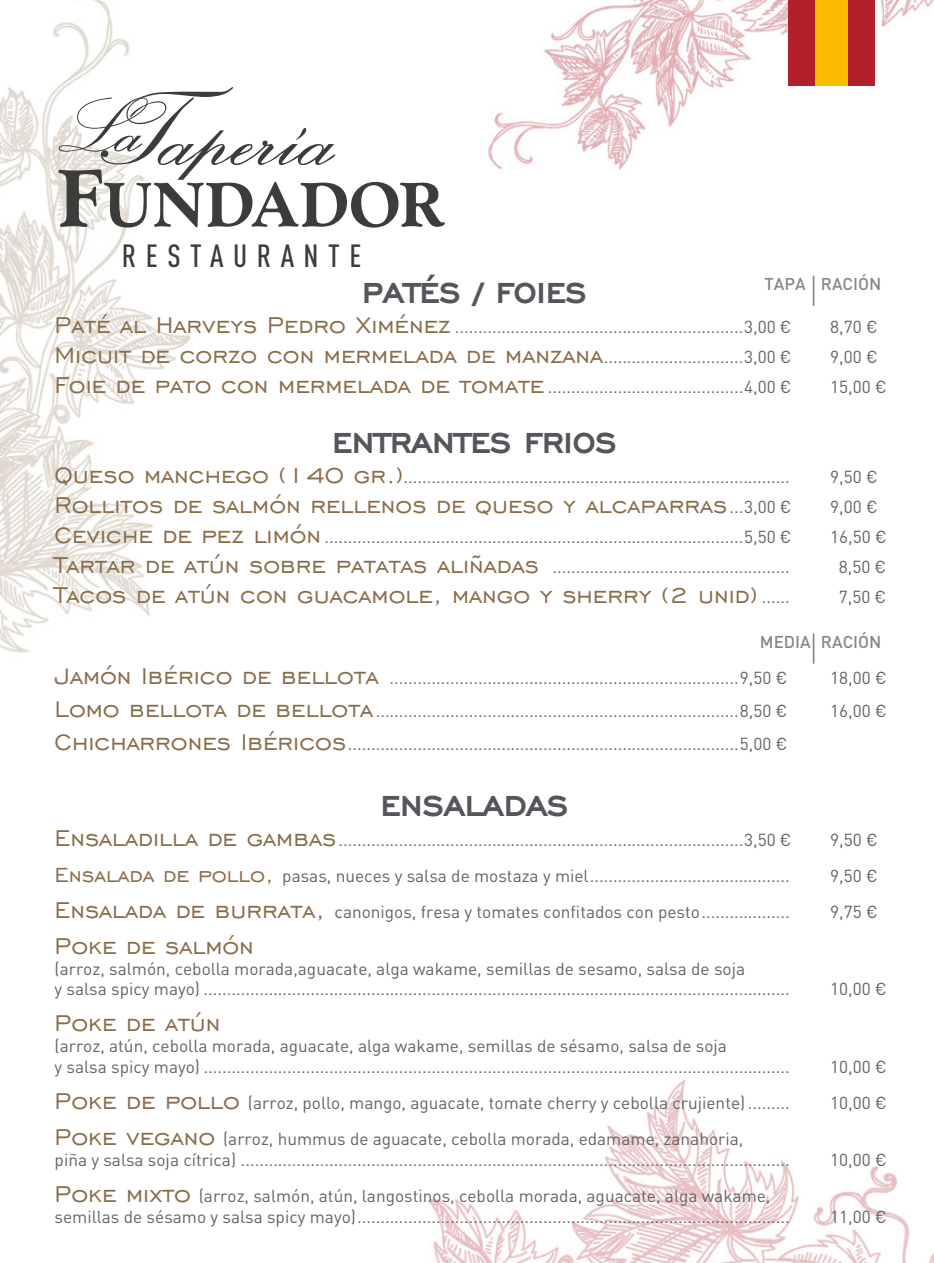
<style>
.page{position:relative;width:934px;height:1263px;background:#fff}
.page>*{position:absolute;margin:0;border:0;box-sizing:border-box;transform-origin:0 0}
.t1{font:700 37.8px "Engravers Gothic";color:#54565b}
.t2{font:500 condensed 31.65px "DINOT";letter-spacing:.3em;color:#3c3c3b}
.t3{font:28.8px "Engravers Gothic BT";color:#8a6e4b}
.t4{font:17.25px/21px "DINOT";color:#646363}
.t5{font:500 16.95px "DINOT";color:#878787}
.s1{font-family:"Engravers Gothic BT";font-size:28.8px;color:#8a6e4b}
.s2{font-family:"DINOT";font-size:17.25px;color:#646363}
.s3{font-family:"Engravers Gothic BT";font-size:25.8px;color:#8a6e4b}
</style>
<div class="page">
<img style="left:0;top:0;width:933px;height:1263px">
<hr style="left:812px;top:276px;width:2px;height:30px;background:#878787">
<hr style="left:812px;top:633px;width:2px;height:31px;background:#878787">
<svg style="left:58px;top:87px;width:386px;height:141px"></svg>
<div style="left:813px;top:0;width:37px;height:86px;background:#fcbc00"></div>
<div style="left:848px;top:0;width:26px;height:86px;background:#b22029"></div>
<div style="left:788px;top:0;width:26px;height:86px;background:#b22029"></div>
<h2 class="t2" style="left:122px;top:236px;width:241px">RESTAURANTE</h2>
<p class="t5" style="left:764px;top:273px;width:119px">TAPA RACIÓN</p>
<h1 class="t1" style="left:362px;top:272px;width:226px">PATÉS / FOIES</h1>
<p class="t4" style="left:55px;top:316px;width:738px"><span class="s1">Paté al Harveys Pedro Ximénez</span> ..............................................................3,00 €</p>
<p class="t4" style="left:830px;top:316px;width:49px">8,70 €</p>
<p class="t4" style="left:55px;top:346px;width:738px"><span class="s1">Micuit de corzo con mermelada de manzana</span>..............................3,00 €</p>
<p class="t4" style="left:830px;top:346px;width:49px">9,00 €</p>
<p class="t4" style="left:55px;top:376px;width:738px"><span class="s1">Foie de pato con mermelada de tomate</span> ..........................................4,00 €</p>
<p class="t4" style="left:830px;top:376px;width:58px">15,00 €</p>
<h1 class="t1" style="left:332px;top:422px;width:286px">ENTRANTES FRIOS</h1>
<p class="t4" style="left:55px;top:466px;width:736px"><span class="s1">Queso manchego (140 gr.)</span>...................................................................................</p>
<p class="t4" style="left:830px;top:466px;width:49px">9,50 €</p>
<h3 class="t3" style="left:55px;top:489px;width:738px">Rollitos de salmón rellenos de queso y alcaparras<span class="s2">...3,00 €</span></h3>
<p class="t4" style="left:830px;top:496px;width:49px">9,00 €</p>
<p class="t4" style="left:55px;top:526px;width:738px"><span class="s1">Ceviche de pez limón</span> ..........................................................................................5,50 €</p>
<p class="t4" style="left:830px;top:526px;width:58px">16,50 €</p>
<p class="t4" style="left:55px;top:556px;width:736px"><span class="s1">Tartar de atún sobre patatas aliñadas</span> ...................................................</p>
<p class="t4" style="left:838px;top:556px;width:49px">8,50 €</p>
<h3 class="t3" style="left:55px;top:579px;width:736px">Tacos de atún con guacamole, mango y sherry (2 unid) <span class="s2">......</span></h3>
<p class="t4" style="left:838px;top:586px;width:49px">7,50 €</p>
<p class="t5" style="left:759px;top:631px;width:123px">MEDIA RACIÓN</p>
<p class="t4" style="left:55px;top:667px;width:734px"><span class="s1">Jamón Ibérico de bellota</span> ...........................................................................9,50 €</p>
<p class="t4" style="left:830px;top:667px;width:58px">18,00 €</p>
<p class="t4" style="left:55px;top:700px;width:734px"><span class="s1">Lomo bellota de bellota</span>..............................................................................8,50 €</p>
<p class="t4" style="left:830px;top:700px;width:58px">16,00 €</p>
<p class="t4" style="left:55px;top:733px;width:734px"><span class="s1">Chicharrones Ibéricos</span>....................................................................................5,00 €</p>
<h1 class="t1" style="left:380px;top:785px;width:190px">ENSALADAS</h1>
<p class="t4" style="left:55px;top:829px;width:738px"><span class="s1">Ensaladilla de gambas</span>.......................................................................................3,50 €</p>
<p class="t4" style="left:830px;top:829px;width:49px">9,50 €</p>
<p class="t4" style="left:55px;top:865px;width:736px"><span class="s3">Ensalada de pollo,</span> pasas, nueces y salsa de mostaza y miel...........................................</p>
<p class="t4" style="left:830px;top:865px;width:49px">9,50 €</p>
<p class="t4" style="left:55px;top:901px;width:736px"><span class="s1">Ensalada de burrata,</span> canonigos, fresa y tomates confitados con pesto...................</p>
<p class="t4" style="left:830px;top:901px;width:49px">9,75 €</p>
<h3 class="t3" style="left:55px;top:930px;width:201px">Poke de salmón</h3>
<p class="t4" style="left:55px;top:958px;width:736px">(arroz, salmón, cebolla morada,aguacate, alga wakame, semillas de sesamo, salsa de soja<br>y salsa spicy mayo) ..............................................................................................................................</p>
<p class="t4" style="left:830px;top:978px;width:58px">10,00 €</p>
<h3 class="t3" style="left:55px;top:1007px;width:167px">Poke de atún</h3>
<p class="t4" style="left:55px;top:1035px;width:736px">(arroz, atún, cebolla morada, aguacate, alga wakame, semillas de sésamo, salsa de soja<br>y salsa spicy mayo) ..............................................................................................................................</p>
<p class="t4" style="left:830px;top:1056px;width:58px">10,00 €</p>
<p class="t4" style="left:55px;top:1092px;width:736px"><span class="s1">Poke de pollo</span> (arroz, pollo, mango, aguacate, tomate cherry y cebolla crujiente) .........</p>
<p class="t4" style="left:830px;top:1092px;width:58px">10,00 €</p>
<p class="t4" style="left:55px;top:1128px;width:736px"><span class="s1">Poke vegano</span> (arroz, hummus de aguacate, cebolla morada, edamame, zanahoria,<br>piña y salsa soja cítrica) ......................................................................................................................</p>
<p class="t4" style="left:830px;top:1149px;width:58px">10,00 €</p>
<p class="t4" style="left:55px;top:1185px;width:736px"><span class="s1">Poke mixto</span> (arroz, salmón, atún, langostinos, cebolla morada, aguacate, alga wakame, semillas de sésamo y salsa spicy mayo).............................................................................................</p>
<p class="t4" style="left:830px;top:1206px;width:58px">11,00 €</p>
</div>
